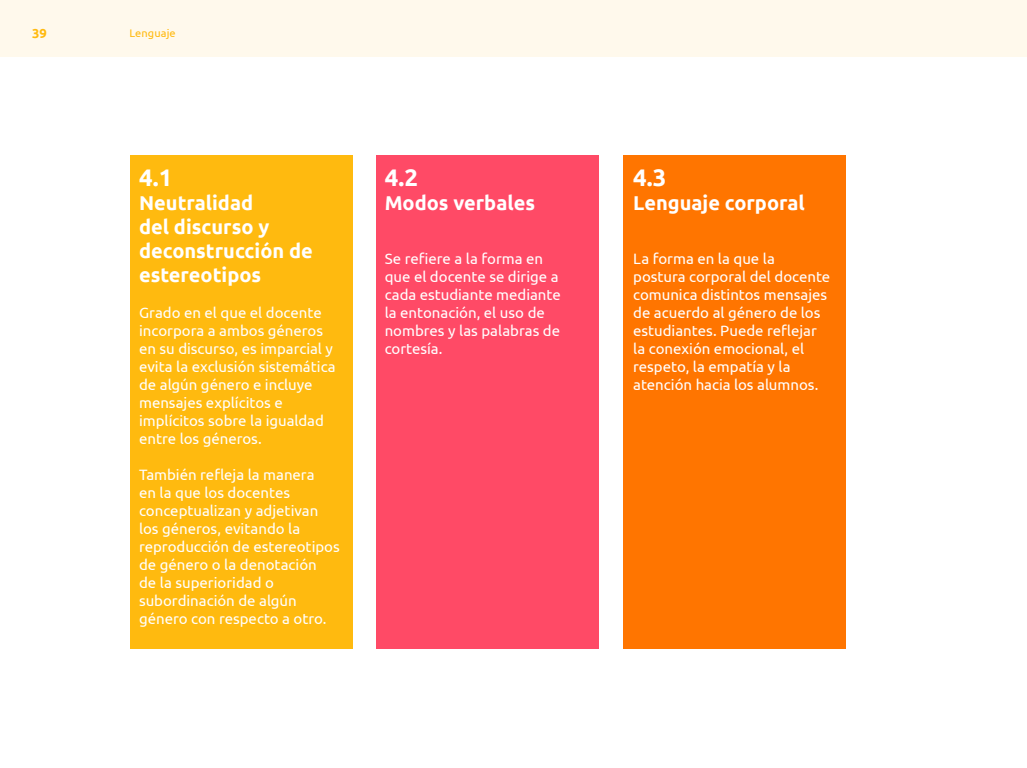
<style>
.page{position:relative;width:1027px;height:768px;background:#fff}
.page>*{position:absolute;margin:0;border:0;box-sizing:border-box;transform-origin:0 0}
.t1{font:700 24px "Ubuntu";color:#fff}
.t2{font:700 20px/24px "Ubuntu";color:#fff}
.t3{font:15px/18px "Ubuntu";color:#fff}
.t4{font:700 13px "Ubuntu";color:#ffba0f}
.t5{font:11px "Ubuntu";letter-spacing:.01em;color:#ffba0f}
</style>
<div class="page">
<div style="left:130px;top:155px;width:223px;height:494px;background:#ffba0f"></div>
<div style="left:376px;top:155px;width:223px;height:494px;background:#ff4a66"></div>
<div style="left:623px;top:155px;width:223px;height:494px;background:#ff7500"></div>
<div style="left:0;top:0;width:1027px;height:57px;background:#fff9ec"></div>
<p class="t4" style="left:32px;top:26px;width:16px">39</p>
<p class="t5" style="left:130px;top:26px;width:48px">Lenguaje</p>
<h1 class="t1" style="left:139px;top:163px;width:35px">4.1</h1>
<h2 class="t2" style="left:139px;top:190px;width:175px">Neutralidad<br>del discurso y deconstrucción de estereotipos</h2>
<p class="t3" style="left:139px;top:303px;width:198px">Grado en el que el docente incorpora a ambos géneros en su discurso, es imparcial y evita la exclusión sistemática de algún género e incluye mensajes explícitos e implícitos sobre la igualdad entre los géneros.</p>
<p class="t3" style="left:139px;top:465px;width:202px">También refleja la manera<br>en la que los docentes conceptualizan y adjetivan los géneros, evitando la reproducción de estereotipos de género o la denotación<br>de la superioridad o subordinación de algún género con respecto a otro.</p>
<h1 class="t1" style="left:385px;top:163px;width:35px">4.2</h1>
<h2 class="t2" style="left:385px;top:190px;width:152px">Modos verbales</h2>
<p class="t3" style="left:385px;top:249px;width:178px">Se refiere a la forma en que el docente se dirige a cada estudiante mediante la entonación, el uso de nombres y las palabras de cortesía.</p>
<h1 class="t1" style="left:633px;top:163px;width:35px">4.3</h1>
<h2 class="t2" style="left:633px;top:190px;width:173px">Lenguaje corporal</h2>
<p class="t3" style="left:633px;top:249px;width:199px">La forma en la que la postura corporal del docente comunica distintos mensajes de acuerdo al género de los estudiantes. Puede reflejar la conexión emocional, el respeto, la empatía y la atención hacia los alumnos.</p>
</div>
